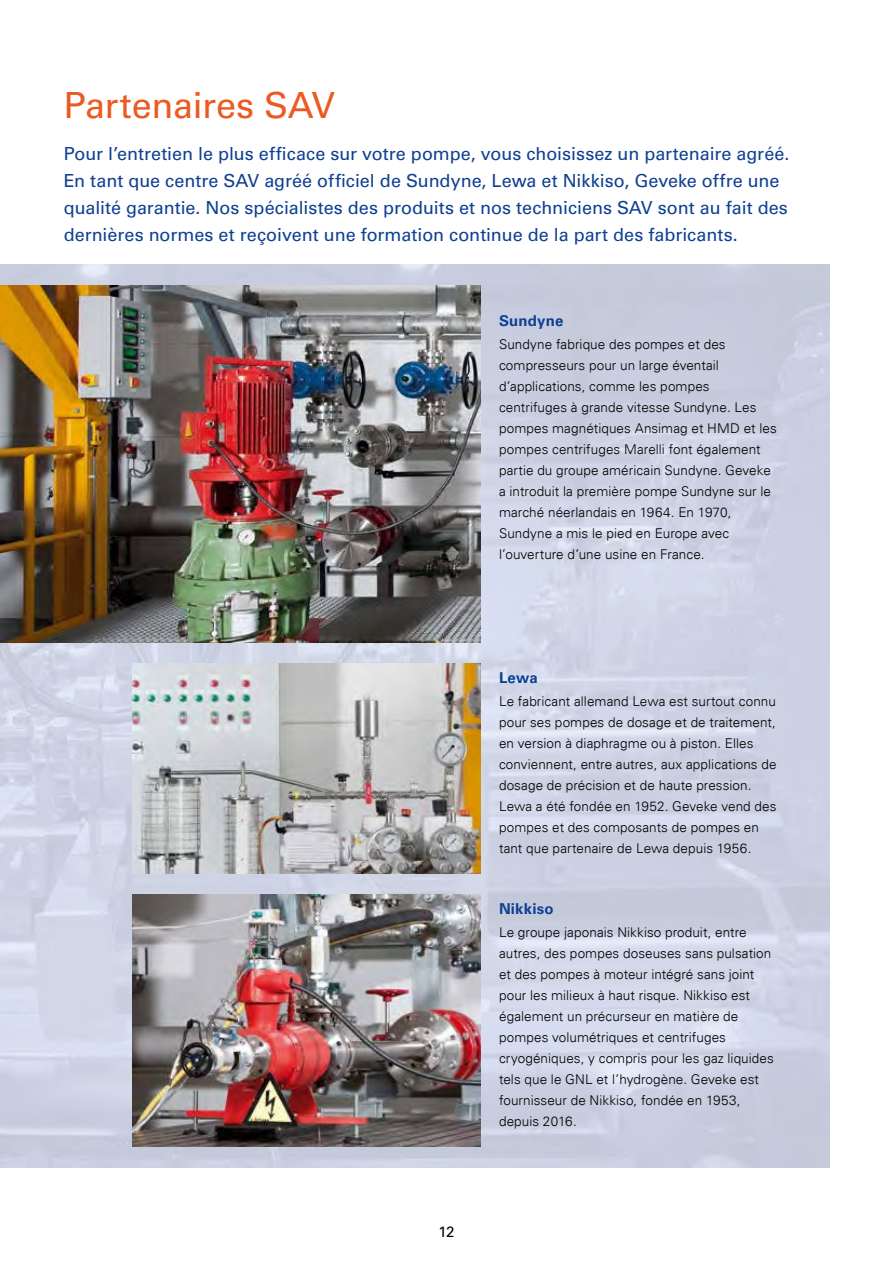
<style>
.page{position:relative;width:893px;height:1263px;background:#fff}
.page>*{position:absolute;margin:0;border:0;box-sizing:border-box;transform-origin:0 0}
.t1{font:36px "Univers LT Std";letter-spacing:-.01em;color:#eb5a22}
.t2{font:18px/27px "Univers LT Std";color:#0f3f93}
.t3{font:700 15px "Univers LT Std";letter-spacing:.015em;color:#0f3f93}
.t4{font:15px "Univers LT Std";color:#000}
.t5{font:300 13.5px/21px "Univers LT";letter-spacing:.005em;color:#000}
</style>
<div class="page">
<img style="left:0;top:265px;width:829px;height:903px">
<img style="left:133px;top:664px;width:348px;height:210px">
<img style="left:133px;top:895px;width:348px;height:252px">
<img style="left:0;top:286px;width:481px;height:357px">
<h1 class="t1" style="left:64px;top:84px;width:273px">Partenaires SAV</h1>
<p class="t2" style="left:64px;top:140px;width:727px">Pour l’entretien le plus efficace sur votre pompe, vous choisissez un partenaire agréé.<br>En tant que centre SAV agréé officiel de Sundyne, Lewa et Nikkiso, Geveke offre une qualité garantie. Nos spécialistes des produits et nos techniciens SAV sont au fait des dernières normes et reçoivent une formation continue de la part des fabricants.</p>
<p class="t3" style="left:499px;top:312px;width:66px">Sundyne</p>
<p class="t5" style="left:499px;top:334px;width:279px">Sundyne fabrique des pompes et des compresseurs pour un large éventail d’applications, comme les pompes centrifuges à grande vitesse Sundyne. Les pompes magnétiques Ansimag et HMD et les pompes centrifuges Marelli font également partie du groupe américain Sundyne. Geveke a introduit la première pompe Sundyne sur le marché néerlandais en 1964. En 1970, Sundyne a mis le pied en Europe avec l’ouverture d’une usine en France.</p>
<p class="t3" style="left:499px;top:669px;width:40px">Lewa</p>
<p class="t5" style="left:499px;top:691px;width:279px">Le fabricant allemand Lewa est surtout connu pour ses pompes de dosage et de traitement, en version à diaphragme ou à piston. Elles conviennent, entre autres, aux applications de dosage de précision et de haute pression.<br>Lewa a été fondée en 1952. Geveke vend des pompes et des composants de pompes en tant que partenaire de Lewa depuis 1956.</p>
<p class="t4" style="left:438px;top:1223px;width:17px">12</p>
<p class="t3" style="left:499px;top:900px;width:56px">Nikkiso</p>
<p class="t5" style="left:499px;top:922px;width:276px">Le groupe japonais Nikkiso produit, entre autres, des pompes doseuses sans pulsation et des pompes à moteur intégré sans joint pour les milieux à haut risque. Nikkiso est également un précurseur en matière de pompes volumétriques et centrifuges cryogéniques, y compris pour les gaz liquides tels que le GNL et l’hydrogène. Geveke est fournisseur de Nikkiso, fondée en 1953, depuis 2016.</p>
</div>
